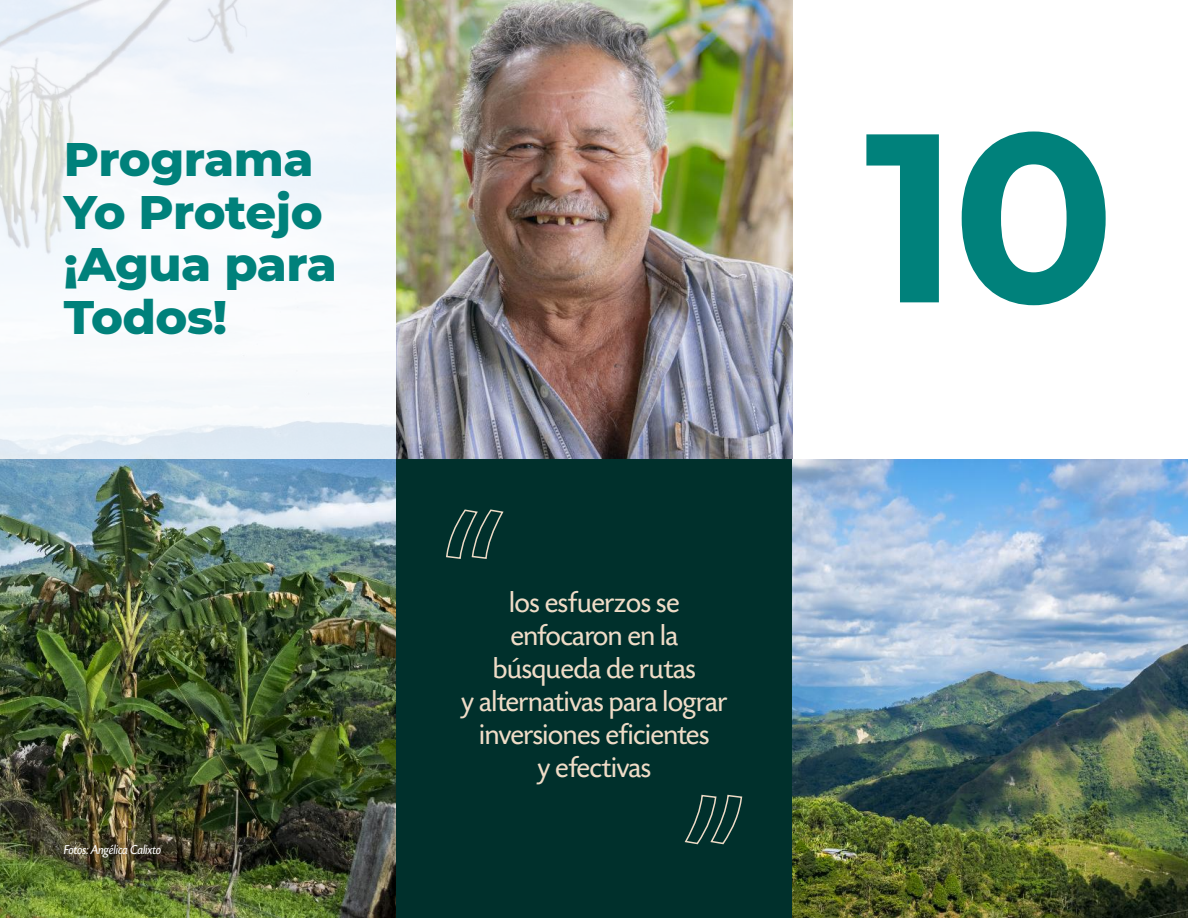
<style>
.page{position:relative;width:1188px;height:918px;background:#fff}
.page>*{position:absolute;margin:0;border:0;box-sizing:border-box;transform-origin:0 0}
.t1{font:700 240px "Montserrat";color:#00817b}
.t2{font:800 48px/52.5px "Montserrat";letter-spacing:-.01em;color:#00817b}
.Frase{font:30px/33px "Today SHOP";letter-spacing:.005em;color:#efdcc7;text-align:center}
.Pie{font:italic 13.5px "Today SHOP";color:#fff}
</style>
<div class="page">
<img style="left:0;top:459px;width:396px;height:459px">
<svg style="left:0;top:0;width:396px;height:459px;fill:#f5f8fc"></svg>
<div style="left:396px;top:459px;width:396px;height:459px;background:#00302c"></div>
<img style="left:792px;top:459px;width:396px;height:459px">
<svg style="left:446px;top:509px;width:58px;height:50px"></svg>
<svg style="left:684px;top:794px;width:59px;height:51px"></svg>
<img style="left:396px;top:0;width:396px;height:459px">
<p class="t2" style="left:64px;top:130px;width:251px">Programa</p>
<p class="t2" style="left:64px;top:183px;width:260px">Yo Protejo</p>
<p class="t2" style="left:64px;top:235px;width:275px">¡Agua para<br>Todos!</p>
<p class="Pie" style="left:64px;top:843px;width:99px">Fotos: Angélica Calixto</p>
<p class="Frase" style="left:493px;top:587px;width:204px">los esfuerzos se enfocaron en la búsqueda de rutas</p>
<p class="Frase" style="left:461px;top:686px;width:267px">y alternativas para lograr inversiones eficientes</p>
<p class="Frase" style="left:538px;top:752px;width:115px">y efectivas</p>
<p class="t1" style="left:865px;top:44px;width:252px">10</p>
</div>
